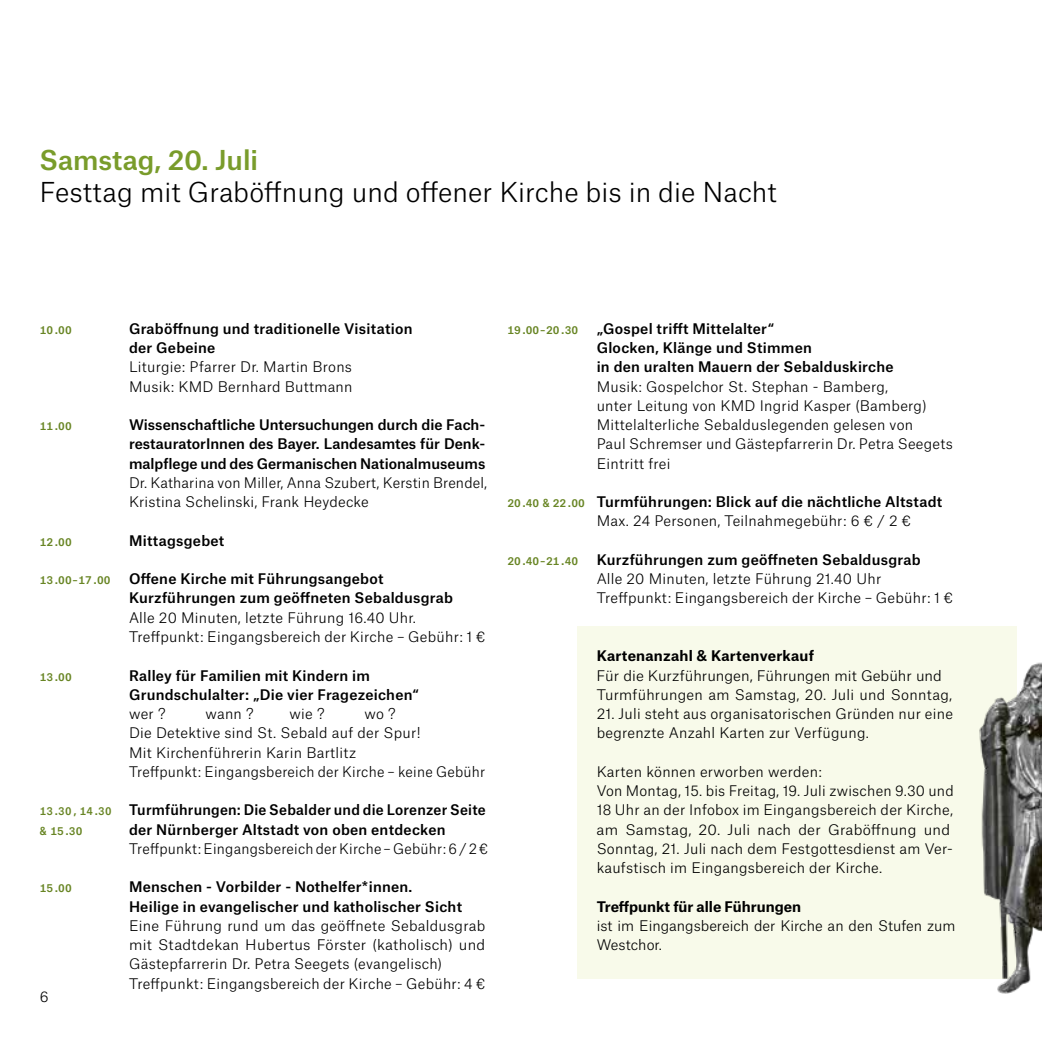
<style>
.page{position:relative;width:1042px;height:1042px;background:#fff}
.page>*{position:absolute;margin:0;border:0;box-sizing:border-box;transform-origin:0 0}
.t1{font:300 26.25px "Atlas Grotesk";color:#000}
.t2{font:500 26.25px "Atlas Grotesk";color:#799c2b}
.t3{font:300 14px/19.2px "Atlas Grotesk";letter-spacing:.02em;color:#000}
.t4{font:500 14px/19.2px "Atlas Grotesk";letter-spacing:.02em;color:#000}
.t5{font:700 14px "Atlas Grotesk";letter-spacing:.01em;color:#000}
.t6{font:300 14px/19.2px "Atlas Grotesk";color:#000}
.t7{font:500 10.5px "Atlas Typewriter";color:#688524}
.s1{font-family:"Atlas Typewriter";font-size:10.5px;color:#688524}
.s2{font-weight:300}
</style>
<div class="page">
<div style="left:577px;top:626px;width:440px;height:352px;background:#f8faea"></div>
<img style="left:969px;top:662px;width:73px;height:332px">
<h1 class="t2" style="left:39px;top:139px;width:220px">Samstag, 20. Juli</h1>
<h1 class="t1" style="left:39px;top:171px;width:739px">Festtag mit Graböffnung und offener Kirche bis in die Nacht</h1>
<p class="t7" style="left:40px;top:321px;width:34px">10.00</p>
<p class="t4" style="left:129px;top:317px;width:285px">Graböffnung und traditionelle Visitation der Gebeine</p>
<p class="t3" style="left:129px;top:356px;width:225px">Liturgie: Pfarrer Dr. Martin Brons<br>Musik: KMD Bernhard Buttmann</p>
<p class="t7" style="left:40px;top:418px;width:34px">11.00</p>
<p class="t4" style="left:129px;top:414px;width:358px;text-align:justify">Wissenschaftliche Untersuchungen durch die Fach&shy;restauratorInnen des Bayer. Landesamtes für Denk&shy;malpflege und des Germanischen Nationalmuseums</p>
<p class="t3" style="left:129px;top:472px;width:359px">Dr. Katharina von Miller, Anna Szubert, Kerstin Brendel,<br>Kristina Schelinski, Frank Heydecke</p>
<p class="t7" style="left:40px;top:533px;width:34px">12.00</p>
<p class="t4" style="left:129px;top:529px;width:97px">Mittagsgebet</p>
<p class="t7" style="left:40px;top:572px;width:72px">13.00–17.00</p>
<p class="t4" style="left:129px;top:568px;width:325px">Offene Kirche mit Führungsangebot<br>Kurzführungen zum geöffneten Sebaldusgrab</p>
<p class="t3" style="left:129px;top:606px;width:358px">Alle 20 Minuten, letzte Führung 16.40 Uhr.<br>Treffpunkt: Eingangsbereich der Kirche – Gebühr: 1 €</p>
<p class="t7" style="left:40px;top:668px;width:34px">13.00</p>
<p class="t4" style="left:129px;top:664px;width:292px">Ralley für Familien mit Kindern im<br>Grundschulalter: „Die vier Fragezeichen“</p>
<p class="t3" style="left:129px;top:703px;width:38px">wer ?</p>
<p class="t3" style="left:205px;top:703px;width:50px">wann ?</p>
<p class="t3" style="left:290px;top:703px;width:36px">wie ?</p>
<p class="t3" style="left:129px;top:703px;width:358px;text-indent:235px">wo ?<br>Die Detektive sind St. Sebald auf der Spur!<br>Mit Kirchenführerin Karin Bartlitz<br>Treffpunkt: Eingangsbereich der Kirche – keine Gebühr</p>
<p class="t4" style="left:40px;top:799px;width:448px"><span class="s1">13.30, 14.30</span> Turmführungen: Die Sebalder und die Lorenzer Seite</p>
<p class="t7" style="left:40px;top:822px;width:44px">&amp; 15.30</p>
<p class="t4" style="left:129px;top:818px;width:318px">der Nürnberger Altstadt von oben entdecken</p>
<p class="t3" style="left:129px;top:837px;width:360px">Treffpunkt: Eingangsbereich der Kirche – Gebühr: 6 / 2 €</p>
<p class="t7" style="left:40px;top:880px;width:34px">15.00</p>
<p class="t4" style="left:129px;top:876px;width:335px">Menschen - Vorbilder - Nothelfer*innen.<br>Heilige in evangelischer und katholischer Sicht</p>
<p class="t3" style="left:129px;top:914px;width:358px">Eine Führung rund um das geöffnete Sebaldusgrab mit Stadtdekan Hubertus Förster (katholisch) und Gästepfarrerin Dr. Petra Seegets (evangelisch)<br>Treffpunkt: Eingangsbereich der Kirche – Gebühr: 4 €</p>
<p class="t3" style="left:40px;top:986px;width:10px">6</p>
<p class="t7" style="left:507px;top:321px;width:72px">19.00–20.30</p>
<p class="t4" style="left:597px;top:317px;width:298px">„Gospel trifft Mittelalter“<br>Glocken, Klänge und Stimmen<br>in den uralten Mauern der Sebalduskirche</p>
<p class="t3" style="left:597px;top:375px;width:358px">Musik: Gospelchor St. Stephan - Bamberg,<br>unter Leitung von KMD Ingrid Kasper (Bamberg)<br>Mittelalterliche Sebalduslegenden gelesen von<br>Paul Schremser und Gästepfarrerin Dr. Petra Seegets Eintritt frei</p>
<p class="t4" style="left:597px;top:491px;width:347px;text-indent:-89px"><span class="s1">20.40 &amp; 22.00</span> Turmführungen: Blick auf die nächtliche Altstadt<br><span class="s2">Max. 24 Personen, Teilnahmegebühr: 6 € / 2 €</span></p>
<p class="t7" style="left:507px;top:552px;width:72px">20.40–21.40</p>
<p class="t4" style="left:597px;top:548px;width:325px">Kurzführungen zum geöffneten Sebaldusgrab</p>
<p class="t3" style="left:597px;top:568px;width:358px">Alle 20 Minuten, letzte Führung 21.40 Uhr<br>Treffpunkt: Eingangsbereich der Kirche – Gebühr: 1 €</p>
<p class="t5" style="left:597px;top:644px;width:219px">Kartenanzahl &amp; Kartenverkauf</p>
<p class="t3" style="left:597px;top:664px;width:357px">Für die Kurzführungen, Führungen mit Gebühr und<br>Turmführungen am Samstag, 20. Juli und Sonntag,</p>
<p class="t3" style="left:597px;top:703px;width:358px">21. Juli steht aus organisatorischen Gründen nur eine begrenzte Anzahl Karten zur Verfügung.</p>
<p class="t3" style="left:597px;top:760px;width:359px">Karten können erworben werden:<br>Von Montag, 15. bis Freitag, 19. Juli zwischen 9.30 und 18 Uhr an der Infobox im Eingangsbereich der Kirche, am Samstag, 20. Juli nach der Graböffnung und Sonntag, 21. Juli nach dem Festgottesdienst am Ver&shy;kaufstisch im Eingangsbereich der Kirche.</p>
<p class="t5" style="left:597px;top:895px;width:206px">Treffpunkt für alle Führungen</p>
<p class="t6" style="left:597px;top:914px;width:360px">ist im Eingangsbereich der Kirche an den Stufen zum<br>Westchor.</p>
</div>
